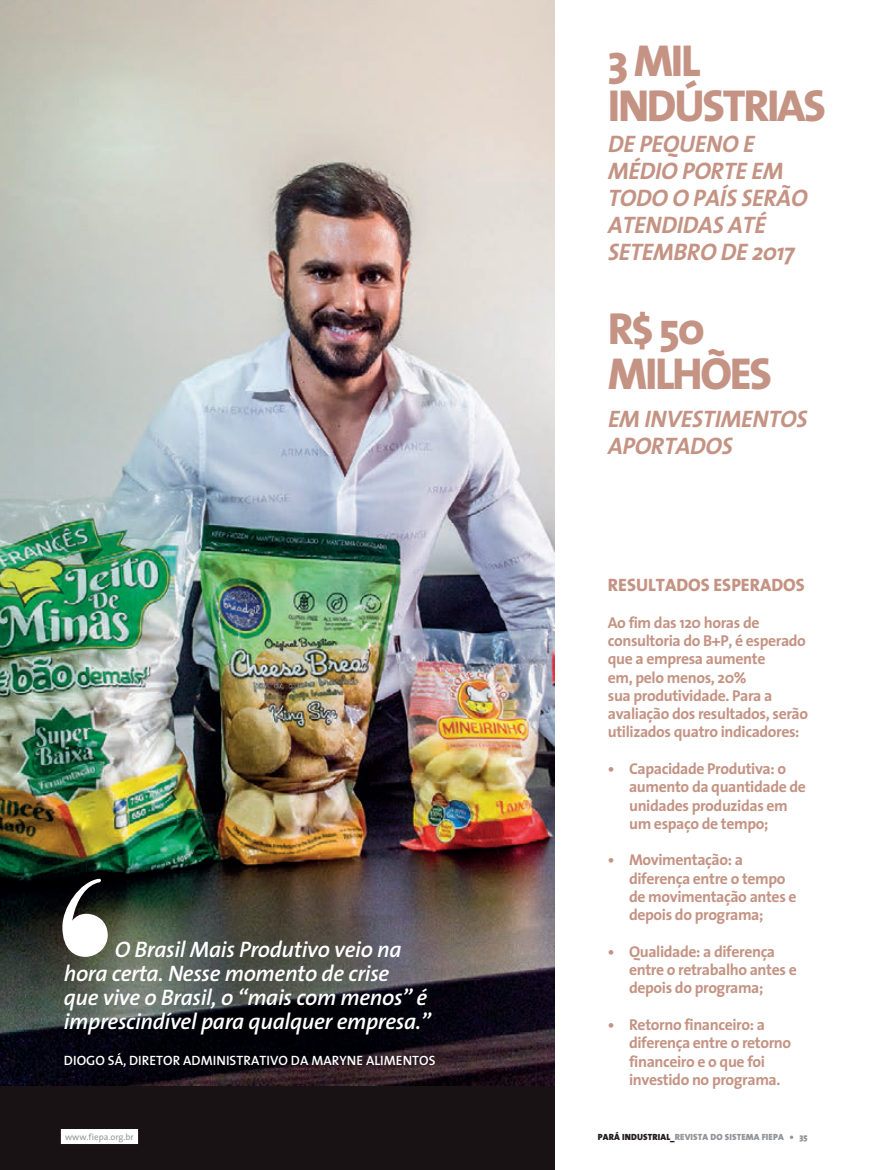
<style>
.page{position:relative;width:872px;height:1170px;background:#fff}
.page>*{position:absolute;margin:0;border:0;box-sizing:border-box;transform-origin:0 0}
.t1{font:800 45px/45px "The Sans";letter-spacing:-.05em;color:#c49383}
.t2{font:italic 700 24px/27px "The Sans";letter-spacing:-.01em;color:#c49383}
.t3{font:italic 600 22.5px/24px "The Sans";letter-spacing:-.015em;color:#fff}
.t4{font:800 18px "The Sans";color:#c49383}
.t5{font:700 15.75px/18.3px "The Sans";letter-spacing:-.025em;color:#c49383}
.t6{font:600 13.5px "The Sans";letter-spacing:.005em;color:#fff}
.t7{font:900 9px "The Sans";letter-spacing:.015em;color:#939598}
.t8{font:9px "The Sans";color:#939598}
.s1{color:#231f20}
</style>
<div class="page">
<div style="left:0;top:0;width:554px;height:1169px;background:#181215"></div>
<img style="left:0;top:0;width:554px;height:1085px">
<svg style="left:62px;top:878px;width:46px;height:78px;background:#8e8e8c"></svg>
<div style="left:61px;top:1128px;width:77px;height:15px;background:#fff"></div>
<h1 class="t1" style="left:608px;top:38px;width:220px">3 MIL<br>INDÚSTRIAS</h1>
<h2 class="t2" style="left:608px;top:130px;width:201px">DE PEQUENO E<br>MÉDIO PORTE EM<br>TODO O PAÍS SERÃO<br>ATENDIDAS ATÉ<br>SETEMBRO DE 2017</h2>
<h3 class="t3" style="left:64px;top:936px;width:369px;text-indent:51px">O Brasil Mais Produtivo veio na hora certa. Nesse momento de crise<br>que vive o Brasil, o “mais com menos” é imprescindível para qualquer empresa.”</h3>
<p class="t6" style="left:64px;top:1049px;width:373px">DIOGO SÁ, DIRETOR ADMINISTRATIVO DA MARYNE ALIMENTOS</p>
<h1 class="t1" style="left:608px;top:305px;width:166px">R$ 50<br>MILHÕES</h1>
<h2 class="t2" style="left:608px;top:404px;width:201px">EM INVESTIMENTOS<br>APORTADOS</h2>
<p class="t4" style="left:608px;top:570px;width:198px">RESULTADOS ESPERADOS</p>
<p class="t5" style="left:608px;top:612px;width:202px">Ao fim das 120 horas de consultoria do B+P, é esperado que a empresa aumente<br>em, pelo menos, 20%<br>sua produtividade. Para a avaliação dos resultados, serão utilizados quatro indicadores:</p>
<p class="t5" style="left:629px;top:759px;width:178px;text-indent:-21px">• Capacidade Produtiva: o aumento da quantidade de unidades produzidas em um espaço de tempo;</p>
<p class="t5" style="left:629px;top:850px;width:169px;text-indent:-21px">• Movimentação: a diferença entre o tempo de movimentação antes e depois do programa;</p>
<p class="t5" style="left:629px;top:941px;width:169px;text-indent:-21px">• Qualidade: a diferença entre o retrabalho antes e depois do programa;</p>
<p class="t5" style="left:629px;top:1014px;width:164px;text-indent:-21px">• Retorno financeiro: a diferença entre o retorno financeiro e o que foi investido no programa.</p>
<p class="t8" style="left:65px;top:1129px;width:70px">www.fiepa.org.br</p>
<p class="t7" style="left:598px;top:1128px;width:211px"><span class="s1">PARÁ INDUSTRIAL_</span>REVISTA DO SISTEMA FIEPA • 35</p>
</div>
